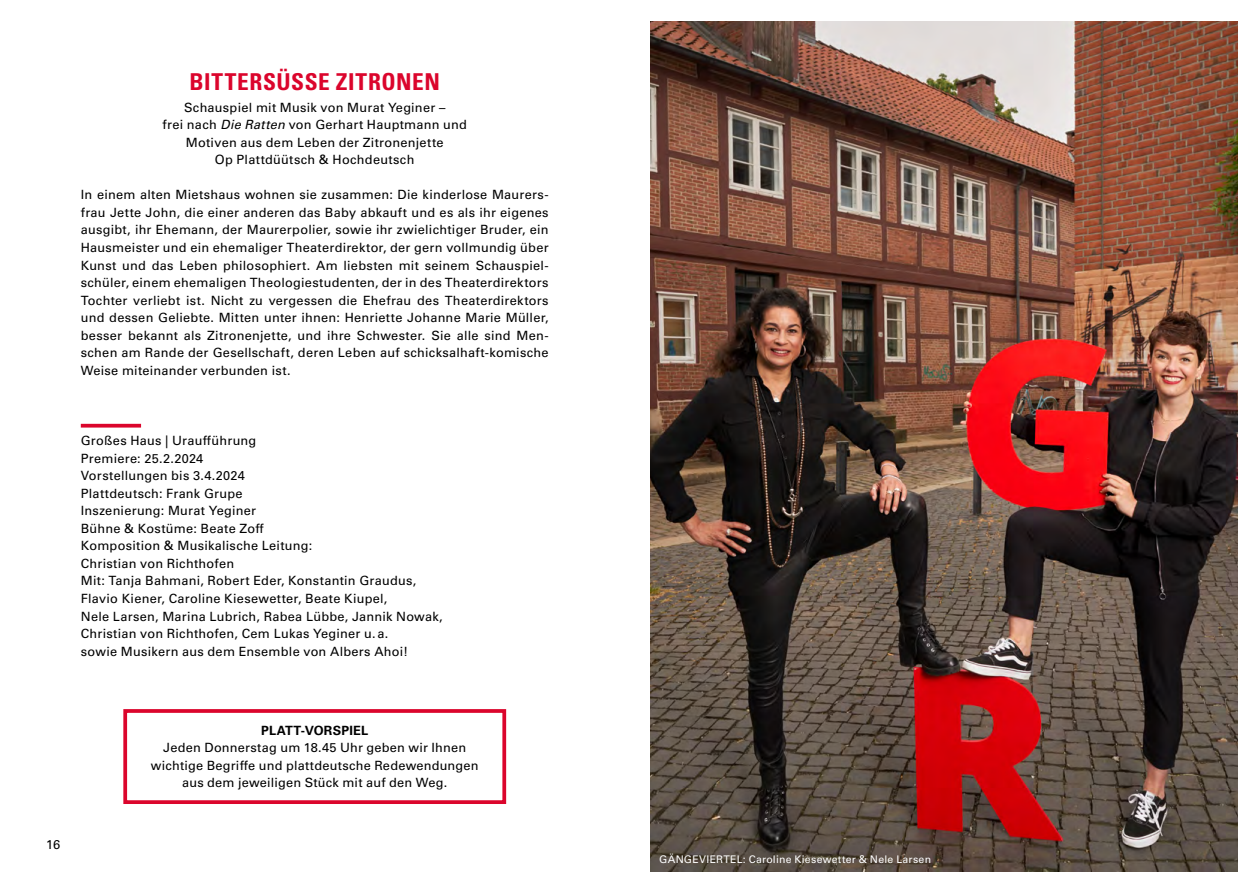
<style>
.page{position:relative;width:1259px;height:893px;background:#fff}
.page>*{position:absolute;margin:0;border:0;box-sizing:border-box;transform-origin:0 0}
.t1{font:700 condensed 23.25px "Univers LT Pro";letter-spacing:.025em;color:#db052c}
.t2{font:12.75px/17.5px "Univers LT Pro 55 Roman";letter-spacing:.02em;color:#000;text-align:center}
.t3{font:700 12.75px "Univers LT Pro 65";letter-spacing:.015em;color:#000}
.t4{font:10.5px "Univers LT Pro 55 Roman";letter-spacing:.025em;color:#fff}
.s1{font-family:"Univers LT Pro 55";font-style:italic}
</style>
<div class="page">
<img style="left:651px;top:21px;width:586px;height:850px">
<svg style="left:81px;top:424px;width:60px;height:4px"></svg>
<div style="left:123px;top:709px;width:383px;height:95px;border:4px solid #db052c"></div>
<h1 class="t1" style="left:189px;top:67px;width:252px">BITTERSÜSSE ZITRONEN</h1>
<p class="t2" style="left:162px;top:98px;width:306px">Schauspiel mit Musik von Murat Yeginer –<br>frei nach <span class="s1">Die Ratten</span> von Gerhart Hauptmann und Motiven aus dem Leben der Zitronenjette<br>Op Plattdüütsch &amp; Hochdeutsch</p>
<p class="t2" style="left:81px;top:186px;width:469px;text-align:justify">In einem alten Mietshaus wohnen sie zusammen: Die kinderlose Maurers&shy;frau Jette John, die einer anderen das Baby abkauft und es als ihr eigenes ausgibt, ihr Ehemann, der Maurerpolier, sowie ihr zwielichtiger Bruder, ein Hausmeister und ein ehemaliger Theaterdirektor, der gern vollmundig über Kunst und das Leben philosophiert. Am liebsten mit seinem Schauspiel&shy;schüler, einem ehemaligen Theologiestudenten, der in des Theaterdirektors Tochter verliebt ist. Nicht zu vergessen die Ehefrau des Theaterdirektors und dessen Geliebte. Mitten unter ihnen: Henriette Johanne Marie Müller, besser bekannt als Zitronenjette, und ihre Schwester. Sie alle sind Men&shy;schen am Rande der Gesellschaft, deren Leben auf schicksalhaft-komische Weise miteinander verbunden ist.</p>
<p class="t2" style="left:81px;top:431px;width:363px;text-align:left">Großes Haus | Uraufführung<br>Premiere: 25.2.2024<br>Vorstellungen bis 3.4.2024<br>Plattdeutsch: Frank Grupe<br>Inszenierung: Murat Yeginer<br>Bühne &amp; Kostüme: Beate Zoff<br>Komposition &amp; Musikalische Leitung:<br>Christian von Richthofen<br>Mit: Tanja Bahmani, Robert Eder, Konstantin Graudus, Flavio Kiener, Caroline Kiesewetter, Beate Kiupel,<br>Nele Larsen, Marina Lubrich, Rabea Lübbe, Jannik Nowak, Christian von Richthofen, Cem Lukas Yeginer u.a.<br>sowie Musikern aus dem Ensemble von Albers Ahoi!</p>
<p class="t2" style="left:46px;top:835px;width:15px">16</p>
<p class="t3" style="left:261px;top:721px;width:108px">PLATT-VORSPIEL</p>
<p class="t2" style="left:151px;top:738px;width:329px">Jeden Donnerstag um 18.45 Uhr geben wir Ihnen wichtige Begriffe und plattdeutsche Redewendungen aus dem jeweiligen Stück mit auf den Weg.</p>
<p class="t4" style="left:659px;top:852px;width:273px">GÄNGEVIERTEL: Caroline Kiesewetter &amp; Nele Larsen</p>
</div>
